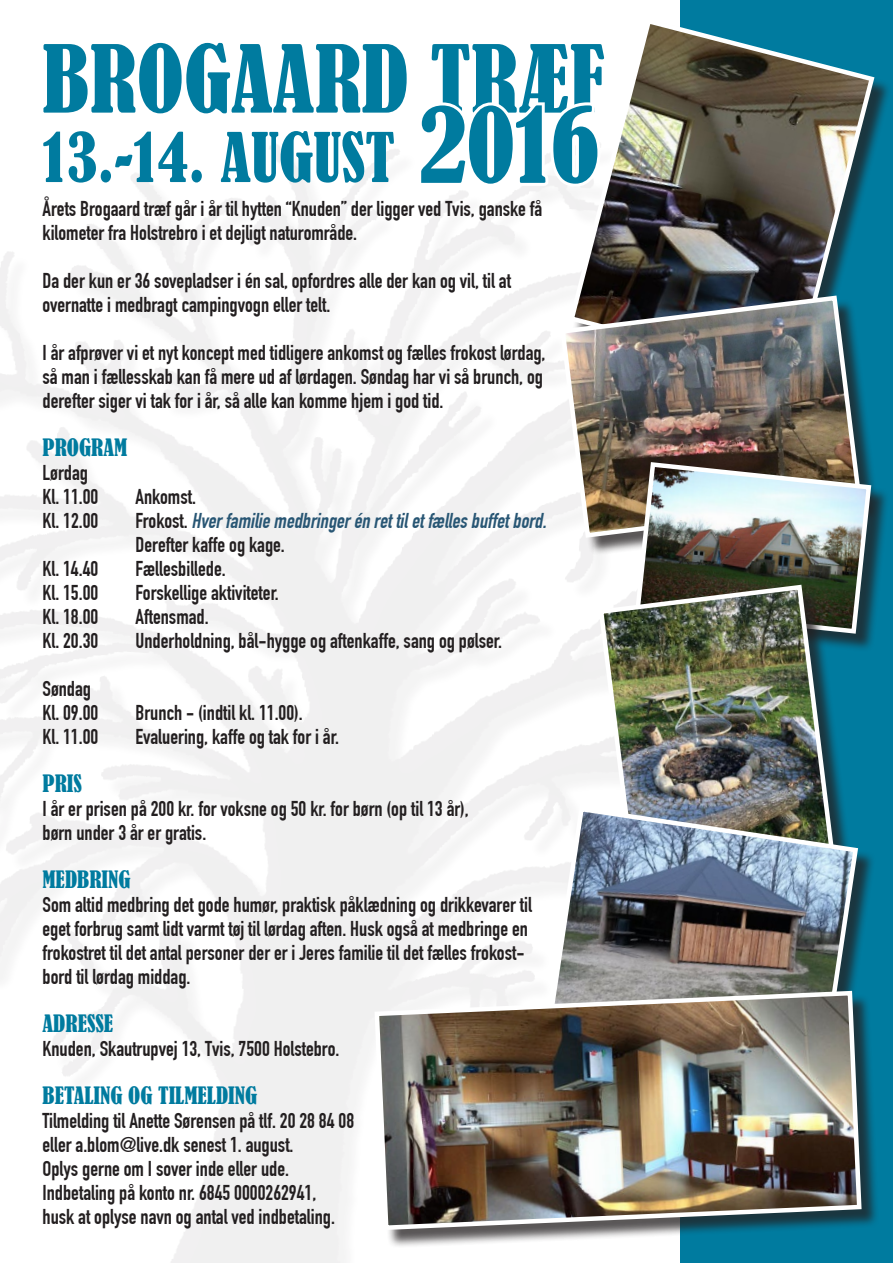
<style>
.page{position:relative;width:893px;height:1263px;background:#fff}
.page>*{position:absolute;margin:0;border:0;box-sizing:border-box;transform-origin:0 0}
.t1{font:condensed 87px "Bernard";color:#007b9f}
.t2{font:condensed 63.6px "Bernard";color:#007b9f}
.t3{font:condensed 22.5px "Bernard";color:#007b9f}
.t4{font:700 21px/24px "DIN Condensed";color:#231f20}
.t5{font:italic 700 21px/24px "DIN Condensed";color:#285674}
.s1{font-size:97.8px}
.s2{font-style:normal;color:#231f20}
</style>
<div class="page">
<svg style="left:459px;top:149px;width:107px;height:42px"></svg>
<div style="left:680px;top:0;width:213px;height:1263px;background:#007b9f"></div>
<div style="left:572px;top:22px;width:320px;height:375px;background:#231f20;opacity:.75"></div>
<img style="left:566px;top:22px;width:311px;height:276px">
<div style="left:563px;top:298px;width:317px;height:258px;background:#231f20;opacity:.75"></div>
<img style="left:558px;top:293px;width:306px;height:247px">
<div style="left:638px;top:465px;width:251px;height:187px;background:#231f20;opacity:.75"></div>
<img style="left:633px;top:460px;width:241px;height:176px">
<div style="left:601px;top:587px;width:252px;height:309px;background:#231f20;opacity:.75"></div>
<img style="left:596px;top:582px;width:241px;height:222px">
<div style="left:552px;top:809px;width:324px;height:260px;background:#231f20;opacity:.75"></div>
<img style="left:547px;top:804px;width:314px;height:184px">
<div style="left:377px;top:994px;width:503px;height:254px;background:#231f20;opacity:.75"></div>
<img style="left:372px;top:988px;width:492px;height:244px">
<h1 class="t1" style="left:43px;top:29px;width:564px">BROGAARD TRÆF</h1>
<h2 class="t2" style="left:43px;top:121px;width:558px">13.-14. AUGUST <span class="s1">2016</span></h2>
<p class="t4" style="left:43px;top:196px;width:501px">Årets Brogaard træf går i år til hytten “Knuden” der ligger ved Tvis, ganske få kilometer fra Holstrebro i et dejligt naturområde.</p>
<p class="t4" style="left:43px;top:268px;width:470px">Da der kun er 36 sovepladser i én sal, opfordres alle der kan og vil, til at overnatte i medbragt campingvogn eller telt.</p>
<p class="t4" style="left:43px;top:340px;width:504px">I år afprøver vi et nyt koncept med tidligere ankomst og fælles frokost lørdag, så man i fællesskab kan få mere ud af lørdagen. Søndag har vi så brunch, og derefter siger vi tak for i år, så alle kan komme hjem i god tid.</p>
<p class="t3" style="left:43px;top:434px;width:86px">PROGRAM</p>
<p class="t4" style="left:43px;top:460px;width:57px">Lørdag<br>Kl. 11.00</p>
<p class="t4" style="left:136px;top:484px;width:62px">Ankomst.</p>
<p class="t4" style="left:43px;top:508px;width:57px">Kl. 12.00</p>
<p class="t5" style="left:136px;top:508px;width:417px"><span class="s2">F r o k o s t .</span> Hverfamiliemedbringerén rettiletfællesbuffetbord.<br><span class="s2">Derefter kaffe og kage.</span></p>
<p class="t4" style="left:43px;top:556px;width:57px">Kl. 14.40</p>
<p class="t4" style="left:136px;top:556px;width:92px">Fællesbillede.</p>
<p class="t4" style="left:43px;top:580px;width:57px">Kl. 15.00</p>
<p class="t4" style="left:136px;top:580px;width:145px">Forskellige aktiviteter.</p>
<p class="t4" style="left:43px;top:604px;width:57px">Kl. 18.00</p>
<p class="t4" style="left:136px;top:604px;width:75px">Aftensmad.</p>
<p class="t4" style="left:43px;top:628px;width:57px">Kl. 20.30</p>
<p class="t4" style="left:136px;top:628px;width:368px">Underholdning, bål-hygge og aftenkaffe, sang og pølser.</p>
<p class="t4" style="left:43px;top:676px;width:57px">Søndag<br>Kl. 09.00</p>
<p class="t4" style="left:136px;top:700px;width:169px">Brunch - (indtil kl. 11.00).</p>
<p class="t4" style="left:43px;top:724px;width:57px">Kl. 11.00</p>
<p class="t4" style="left:136px;top:724px;width:205px">Evaluering, kaffe og tak for i år.</p>
<p class="t3" style="left:43px;top:770px;width:41px">PRIS</p>
<p class="t4" style="left:43px;top:796px;width:428px">I år er prisen på 200 kr. for voksne og 50 kr. for børn (op til 13 år), børn under 3 år er gratis.</p>
<p class="t3" style="left:43px;top:866px;width:90px">MEDBRING</p>
<p class="t4" style="left:43px;top:892px;width:491px">Som altid medbring det gode humør, praktisk påklædning og drikkevarer til eget forbrug samt lidt varmt tøj til lørdag aften. Husk også at medbringe en frokostret til det antal personer der er i Jeres familie til det fælles frokost&shy;bord til lørdag middag.</p>
<p class="t3" style="left:43px;top:1010px;width:72px">ADRESSE</p>
<p class="t4" style="left:43px;top:1036px;width:298px">Knuden, Skautrupvej 13, Tvis, 7500 Holstebro.</p>
<p class="t3" style="left:43px;top:1082px;width:216px">BETALING OG TILMELDING</p>
<p class="t4" style="left:43px;top:1108px;width:313px">Tilmelding til Anette Sørensen på tlf. 20 28 84 08 eller a.blom@live.dk senest 1. august.<br>Oplys gerne om I sover inde eller ude.<br>Indbetaling på konto nr. 6845 0000262941,<br>husk at oplyse navn og antal ved indbetaling.</p>
</div>
